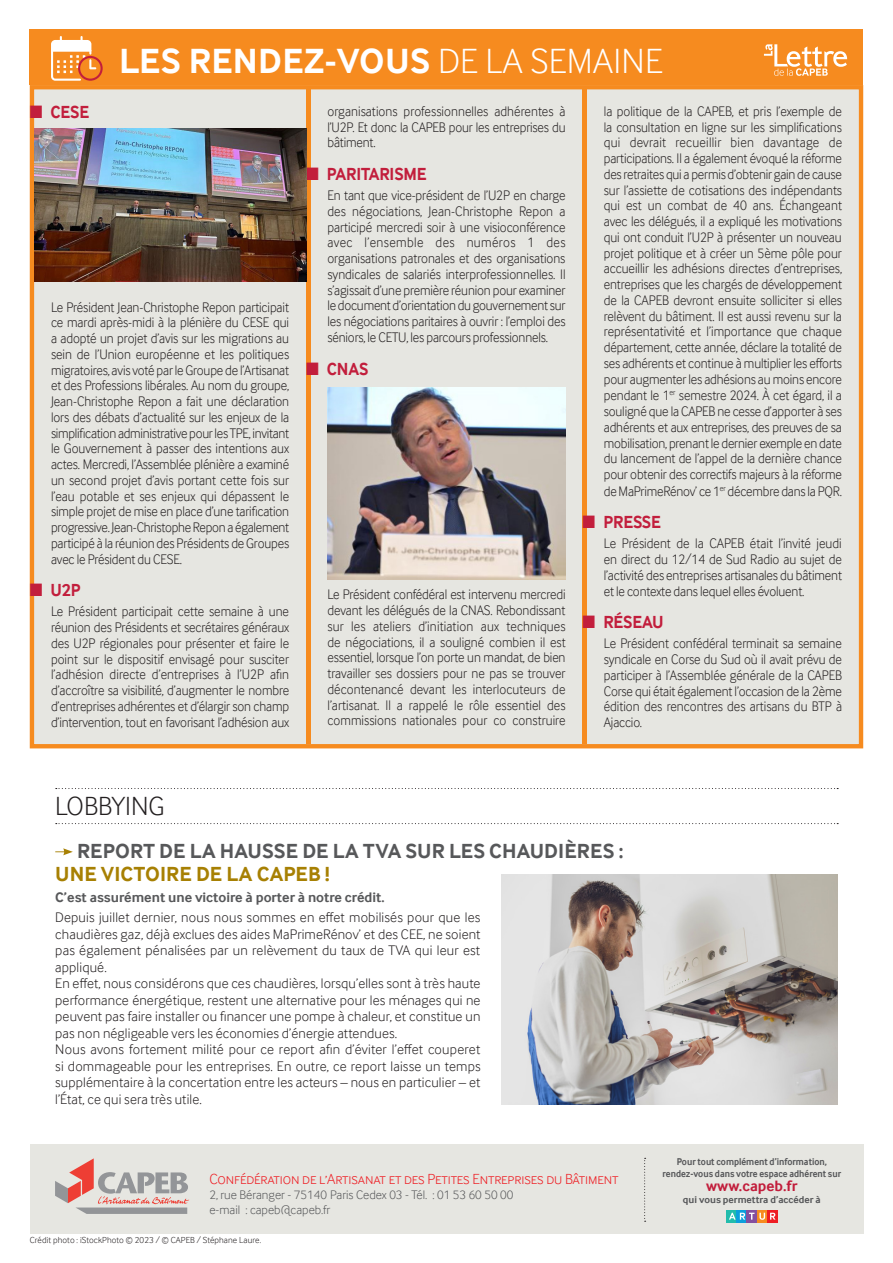
<style>
.page{position:relative;width:893px;height:1263px;background:#fff}
.page>*{position:absolute;margin:0;border:0;box-sizing:border-box;transform-origin:0 0}
.t1{font:700 36px "Inter Face";letter-spacing:.01em;color:#fff}
.Chap_Paraph{font:300 27px "Inter Face";color:#231f20}
.Titre_article{font:700 21px/22.5px "Inter Face";letter-spacing:.005em;color:#57585a}
.t2{font:700 18px "Inter Face";letter-spacing:-.01em;color:#c21e3c;scale:.93 1}
.t3{font:700 15.45px "Inter Face";color:#c21e3c}
.t4{font:300 15px "Inter Face";letter-spacing:-.01em;color:#ee1d23}
.Texte_rdv{font:300 14.25px/15.8px "Inter Face";letter-spacing:-.01em;color:#231f20;text-align:justify;scale:.93 1}
.Textes_ok{font:300 14.25px/16.5px "Inter Face";letter-spacing:.01em;color:#231f20;text-align:justify}
.Titre_article-2{font:700 14.25px "Inter Face";color:#57585a}
.t5{font:300 12.75px "Inter Face";color:#57585a}
.t6{font:700 10.2px/12px "Inter Face";color:#57585a;text-align:center;scale:.9 1}
.t7{font:700 10.2px "Inter Face";color:#57585a}
.t8{font:300 9px "Inter Face";letter-spacing:.01em;color:#231f20}
.s1{font-weight:300}
.s2{color:#a78003}
</style>
<div class="page">
<div style="left:30px;top:30px;width:833px;height:55px;background:#f68b1f"></div>
<svg style="left:51px;top:36px;width:52px;height:45px"></svg>
<svg style="left:764px;top:44px;width:83px;height:32px"></svg>
<div style="left:30px;top:85px;width:833px;height:663px;background:#e6e6e1;border:4px solid #f68b1f"></div>
<hr style="left:306px;top:89px;width:4px;height:655px;background:#f68b1f">
<hr style="left:583px;top:89px;width:4px;height:655px;background:#f68b1f">
<img style="left:327px;top:388px;width:239px;height:191px">
<img style="left:34px;top:129px;width:272px;height:153px">
<svg style="left:56px;top:788px;width:782px;height:1px"></svg>
<svg style="left:56px;top:823px;width:782px;height:1px"></svg>
<svg style="left:55px;top:848px;width:18px;height:7px"></svg>
<img style="left:502px;top:875px;width:336px;height:229px">
<div style="left:30px;top:1144px;width:833px;height:89px;background:#e6e6e1"></div>
<svg style="left:644px;top:1158px;width:2px;height:64px"></svg>
<div style="left:726px;top:1210px;width:11px;height:13px;background:#22bcac"></div>
<div style="left:737px;top:1210px;width:10px;height:13px;background:#0c9fdc"></div>
<svg style="left:747px;top:1210px;width:10px;height:13px"></svg>
<div style="left:757px;top:1210px;width:10px;height:13px;background:#f68b1f"></div>
<svg style="left:767px;top:1210px;width:10px;height:13px"></svg>
<svg style="left:729px;top:1213px;width:46px;height:7px"></svg>
<svg style="left:55px;top:1158px;width:134px;height:56px"></svg>
<p class="t1" style="left:119px;top:40px;width:545px">LES RENDEZ-VOUS <span class="s1">DE LA SEMAINE</span></p>
<p class="t2" style="left:30px;top:102px;width:65px">■ CESE</p>
<p class="Texte_rdv" style="left:51px;top:299px;width:258px">Le Président Jean-Christophe Repon participait ce mardi après-midi à la plénière du CESE qui a adopté un projet d’avis sur les migrations au sein de l’Union européenne et les politiques migratoires, avis voté par le Groupe de l’Artisanat et des Professions libérales. Au nom du groupe, Jean-Christophe Repon a fait une déclaration lors des débats d’actualité sur les enjeux de la simplification administrative pour les TPE, invitant le Gouvernement à passer des intentions aux actes. Mercredi, l’Assemblée plénière a examiné un second projet d’avis portant cette fois sur l’eau potable et ses enjeux qui dépassent le simple projet de mise en place d’une tarification progressive. Jean-Christophe Repon a également participé à la réunion des Présidents de Groupes avec le Président du CESE.</p>
<p class="t2" style="left:30px;top:580px;width:56px">■ U2P</p>
<p class="Texte_rdv" style="left:51px;top:604px;width:258px">Le Président participait cette semaine à une réunion des Présidents et secrétaires généraux des U2P régionales pour présenter et faire le point sur le dispositif envisagé pour susciter l’adhésion directe d’entreprises à l’U2P afin d’accroître sa visibilité, d’augmenter le nombre d’entreprises adhérentes et d’élargir son champ d’intervention, tout en favorisant l’adhésion aux</p>
<p class="Texte_rdv" style="left:327px;top:103px;width:258px">organisations professionnelles adhérentes à l’U2P. Et donc la CAPEB pour les entreprises du bâtiment.</p>
<p class="t2" style="left:306px;top:164px;width:131px">■ PARITARISME</p>
<p class="Texte_rdv" style="left:327px;top:187px;width:258px">En tant que vice-président de l’U2P en charge des négociations, Jean-Christophe Repon a participé mercredi soir à une visioconférence avec l’ensemble des numéros 1 des organisations patronales et des organisations syndicales de salariés interprofessionnelles. Il s’agissait d’une première réunion pour examiner le document d’orientation du gouvernement sur les négociations paritaires à ouvrir : l’emploi des séniors, le CETU, les parcours professionnels.</p>
<p class="t2" style="left:306px;top:358px;width:68px">■ CNAS</p>
<p class="Texte_rdv" style="left:327px;top:587px;width:258px">Le Président confédéral est intervenu mercredi devant les délégués de la CNAS. Rebondissant sur les ateliers d’initiation aux techniques de négociations, il a souligné combien il est essentiel, lorsque l’on porte un mandat, de bien travailler ses dossiers pour ne pas se trouver décontenancé devant les interlocuteurs de l’artisanat. Il a rappelé le rôle essentiel des commissions nationales pour co construire</p>
<p class="Texte_rdv" style="left:604px;top:103px;width:258px">la politique de la CAPEB, et pris l’exemple de la consultation en ligne sur les simplifications qui devrait recueillir bien davantage de participations. Il a également évoqué la réforme des retraites qui a permis d’obtenir gain de cause sur l’assiette de cotisations des indépendants qui est un combat de 40 ans. Échangeant avec les délégués, il a expliqué les motivations qui ont conduit l’U2P à présenter un nouveau projet politique et à créer un 5ème pôle pour accueillir les adhésions directes d’entreprises, entreprises que les chargés de développement de la CAPEB devront ensuite solliciter si elles relèvent du bâtiment. Il est aussi revenu sur la représentativité et l’importance que chaque département, cette année, déclare la totalité de ses adhérents et continue à multiplier les efforts pour augmenter les adhésions au moins encore pendant le 1<sup>er</sup> semestre 2024. À cet égard, il a souligné que la CAPEB ne cesse d’apporter à ses adhérents et aux entreprises, des preuves de sa mobilisation, prenant le dernier exemple en date du lancement de l’appel de la dernière chance pour obtenir des correctifs majeurs à la réforme de MaPrimeRénov’ ce 1<sup>er</sup> décembre dans la PQR.</p>
<p class="t2" style="left:583px;top:512px;width:86px">■ PRESSE</p>
<p class="Texte_rdv" style="left:604px;top:536px;width:258px">Le Président de la CAPEB était l’invité jeudi en direct du 12/14 de Sud Radio au sujet de l’activité des entreprises artisanales du bâtiment et le contexte dans lequel elles évoluent.</p>
<p class="t2" style="left:583px;top:612px;width:89px">■ RÉSEAU</p>
<p class="Texte_rdv" style="left:604px;top:636px;width:258px">Le Président confédéral terminait sa semaine syndicale en Corse du Sud où il avait prévu de participer à l’Assemblée générale de la CAPEB Corse qui était également l’occasion de la 2ème édition des rencontres des artisans du BTP à Ajaccio.</p>
<p class="Chap_Paraph" style="left:55px;top:790px;width:111px">LOBBYING</p>
<p class="Titre_article" style="left:55px;top:840px;width:570px;text-indent:22px">REPORT DE LA HAUSSE DE LA TVA SUR LES CHAUDIÈRES :<br><span class="s2">UNE VICTOIRE DE LA CAPEB !</span></p>
<p class="Titre_article-2" style="left:55px;top:888px;width:331px">C’est assurément une victoire à porter à notre crédit.</p>
<p class="Textes_ok" style="left:55px;top:909px;width:427px">Depuis juillet dernier, nous nous sommes en effet mobilisés pour que les chaudières gaz, déjà exclues des aides MaPrimeRénov’ et des CEE, ne soient pas également pénalisées par un relèvement du taux de TVA qui leur est appliqué.</p>
<p class="Textes_ok" style="left:55px;top:975px;width:427px">En effet, nous considérons que ces chaudières, lorsqu’elles sont à très haute performance énergétique, restent une alternative pour les ménages qui ne peuvent pas faire installer ou financer une pompe à chaleur, et constitue un pas non négligeable vers les économies d’énergie attendues.</p>
<p class="Textes_ok" style="left:55px;top:1041px;width:427px">Nous avons fortement milité pour ce report afin d’éviter l’effet couperet si dommageable pour les entreprises. En outre, ce report laisse un temps supplémentaire à la concertation entre les acteurs – nous en particulier – et l’État, ce qui sera très utile.</p>
<p class="t4" style="left:209px;top:1170px;width:411px">Confédération de l’Artisanat et des Petites Entreprises du Bâtiment</p>
<p class="t5" style="left:209px;top:1187px;width:305px">2, rue Béranger - 75140 Paris Cedex 03 - Tél. : 01 53 60 50 00</p>
<p class="t5" style="left:209px;top:1202px;width:122px">e-mail : capeb@capeb.fr</p>
<p class="t8" style="left:30px;top:1235px;width:233px">Crédit photo : iStockPhoto © 2023 / © CAPEB / Stéphane Laure.</p>
<p class="t6" style="left:663px;top:1155px;width:200px">Pour tout complément d’information, rendez-vous dans votre espace adhérent sur</p>
<p class="t3" style="left:706px;top:1177px;width:93px">www.capeb.fr</p>
<p class="t7" style="left:683px;top:1194px;width:139px">qui vous permettra d’accéder à</p>
</div>
